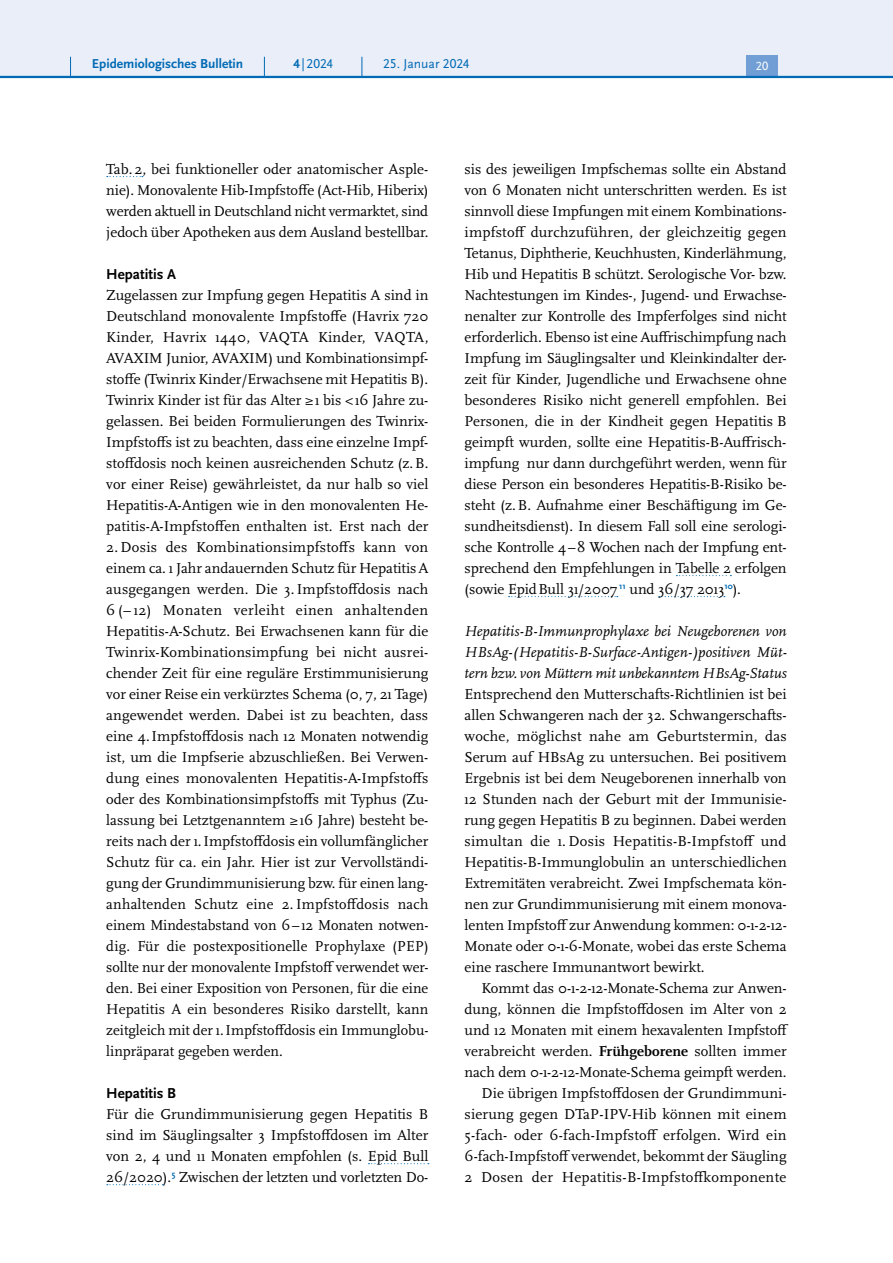
<style>
.page{position:relative;width:893px;height:1263px;background:#fff}
.page>*{position:absolute;margin:0;border:0;box-sizing:border-box;transform-origin:0 0}
.P_-_Fließtext{font:15px/21px "Scala Pro";color:#000;text-align:justify}
.P_-_Fließtext-2{font:italic 15px/21px "Scala Pro";letter-spacing:-.005em;color:#000;text-align:justify}
.t1{font:700 15px "Scala Sans Pro";color:#000}
.t2{font:700 13.5px "Scala Sans Pro";color:#006ab4}
.t3{font:13.5px "Scala Sans Pro";color:#006ab4}
.t4{font:12.45px "Scala Sans Pro";color:#fff}
.s1{font-weight:700}
</style>
<div class="page">
<svg style="left:107px;top:176px;width:36px;height:1px"></svg>
<svg style="left:368px;top:1163px;width:61px;height:1px"></svg>
<svg style="left:107px;top:1184px;width:56px;height:1px"></svg>
<svg style="left:676px;top:575px;width:55px;height:1px"></svg>
<svg style="left:509px;top:596px;width:109px;height:1px"></svg>
<svg style="left:659px;top:596px;width:66px;height:1px"></svg>
<div style="left:0;top:0;width:893px;height:77px;background:#eaeef9"></div>
<div style="left:746px;top:55px;width:32px;height:21px;background:#719ed4"></div>
<hr style="left:0;top:76px;width:893px;height:2px;background:#006ab4">
<svg style="left:70px;top:57px;width:1px;height:19px"></svg>
<svg style="left:264px;top:57px;width:1px;height:19px"></svg>
<svg style="left:362px;top:57px;width:1px;height:19px"></svg>
<p class="t2" style="left:92px;top:55px;width:153px">Epidemiologisches Bulletin</p>
<p class="t3" style="left:293px;top:55px;width:41px"><span class="s1">4</span> |2024</p>
<p class="t3" style="left:383px;top:55px;width:88px">25. Januar 2024</p>
<p class="t4" style="left:756px;top:59px;width:14px">20</p>
<p class="P_-_Fließtext" style="left:106px;top:158px;width:324px">Tab. 2, bei funktioneller oder anatomischer Asple&shy;nie). Monovalente Hib-Impfstoffe (Act-Hib, Hiberix) werden aktuell in Deutschland nicht vermarktet, sind jedoch über Apotheken aus dem Ausland bestellbar.</p>
<h5 class="t1" style="left:106px;top:265px;width:71px">Hepatitis A</h5>
<p class="P_-_Fließtext" style="left:106px;top:284px;width:324px">Zugelassen zur Impfung gegen Hepatitis A sind in Deutschland monovalente Impfstoffe (Havrix 720<br>Kinder, Havrix 1440, VAQTA Kinder, VAQTA, AVAXIM Junior, AVAXIM) und Kombinationsimpf&shy;stoffe (Twinrix Kinder/Erwachsene mit Hepatitis B).<br>Twinrix Kinder ist für das Alter ≥1 bis &lt;16 Jahre zu&shy;gelassen. Bei beiden Formulierungen des Twinrix-Impfstoffs ist zu beachten, dass eine einzelne Impf&shy;stoffdosis noch keinen ausreichenden Schutz (z.B. vor einer Reise) gewährleistet, da nur halb so viel Hepatitis-A-Antigen wie in den monovalenten He&shy;patitis-A-Impfstoffen enthalten ist. Erst nach der</p>
<p class="P_-_Fließtext" style="left:106px;top:536px;width:324px">2. Dosis des Kombinationsimpfstoffs kann von einem ca. 1 Jahr andauernden Schutz für HepatitisA ausgegangen werden. Die 3.Impfstoffdosis nach 6 (– 12) Monaten verleiht einen anhaltenden Hepatitis-A-Schutz. Bei Erwachsenen kann für die Twinrix-Kombinationsimpfung bei nicht ausrei&shy;chender Zeit für eine reguläre Erstimmunisierung vor einer Reise ein verkürztes Schema (0, 7, 21 Tage) angewendet werden. Dabei ist zu beachten, dass eine 4.Impfstoffdosis nach 12 Monaten notwendig ist, um die Impfserie abzuschließen. Bei Verwen&shy;dung eines monovalenten Hepatitis-A-Impfstoffs oder des Kombinationsimpfstoffs mit Typhus (Zu&shy;lassung bei Letztgenanntem ≥16 Jahre) besteht be&shy;reits nach der 1.Impfstoffdosis ein vollumfänglicher Schutz für ca. ein Jahr. Hier ist zur Vervollständi&shy;gung der Grundimmunisierung bzw. für einen lang&shy;anhaltenden Schutz eine 2.Impfstoffdosis nach einem Mindestabstand von 6–12 Monaten notwen&shy;dig. Für die postexpositionelle Prophylaxe (PEP) sollte nur der monovalente Impfstoff verwendet wer&shy;den. Bei einer Exposition von Personen, für die eine Hepatitis A ein besonderes Risiko darstellt, kann zeitgleich mit der 1.Impfstoffdosis ein Immunglobu&shy;linpräparat gegeben werden.</p>
<h5 class="t1" style="left:106px;top:1084px;width:71px">Hepatitis B</h5>
<p class="P_-_Fließtext" style="left:106px;top:1103px;width:324px">Für die Grundimmunisierung gegen Hepatitis B sind im Säuglingsalter 3 Impfstoffdosen im Alter von 2, 4 und 11 Monaten empfohlen (s. Epid Bull 26/2020).<sup>5</sup> Zwischen der letzten und vorletzten Do-</p>
<p class="P_-_Fließtext" style="left:465px;top:158px;width:324px">sis des jeweiligen Impfschemas sollte ein Abstand von 6 Monaten nicht unterschritten werden. Es ist sinnvoll diese Impfungen mit einem Kombinations&shy;impfstoff durchzuführen, der gleichzeitig gegen Tetanus, Diphtherie, Keuchhusten, Kinderlähmung, Hib und Hepatitis B schützt. Serologische Vor- bzw.<br>Nachtestungen im Kindes-, Jugend- und Erwachse&shy;nenalter zur Kontrolle des Impferfolges sind nicht erforderlich. Ebenso ist eine Auffrischimpfung nach Impfung im Säuglingsalter und Kleinkindalter der&shy;zeit für Kinder, Jugendliche und Erwachsene ohne besonderes Risiko nicht generell empfohlen. Bei Personen, die in der Kindheit gegen Hepatitis B geimpft wurden, sollte eine Hepatitis-B-Auffrisch&shy;impfung nur dann durchgeführt werden, wenn für diese Person ein besonderes Hepatitis-B-Risiko be&shy;steht (z.B. Aufnahme einer Beschäftigung im Ge&shy;sundheitsdienst). In diesem Fall soll eine serologi&shy;sche Kontrolle 4–8 Wochen nach der Impfung ent&shy;sprechend den Empfehlungen in Tabelle 2 erfolgen (sowie EpidBull 31/2007 <sup>11</sup> und 36/37 2013<sup>10</sup>).</p>
<p class="P_-_Fließtext-2" style="left:465px;top:620px;width:324px">Hepatitis-B-Immunprophylaxe bei Neugeborenen von HBsAg-(Hepatitis-B-Surface-Antigen-)positiven Müt&shy;tern bzw. von Müttern mit unbekanntem HBsAg-Status</p>
<p class="P_-_Fließtext" style="left:465px;top:683px;width:324px">Entsprechend den Mutterschafts-Richtlinien ist bei allen Schwangeren nach der 32. Schwangerschafts&shy;woche, möglichst nahe am Geburtstermin, das Serum auf HBsAg zu untersuchen. Bei positivem Ergebnis ist bei dem Neugeborenen innerhalb von 12 Stunden nach der Geburt mit der Immunisie&shy;rung gegen Hepatitis B zu beginnen. Dabei werden simultan die 1. Dosis Hepatitis-B-Impfstoff und Hepatitis-B-Immunglobulin an unterschiedlichen Extremitäten verabreicht. Zwei Impfschemata kön&shy;nen zur Grundimmunisierung mit einem monova&shy;lenten Impfstoff zur Anwendung kommen: 0-1-2-12- Monate oder 0-1-6-Monate, wobei das erste Schema eine raschere Immunantwort bewirkt.</p>
<p class="P_-_Fließtext" style="left:465px;top:977px;width:325px;text-align:left;text-indent:17px">Kommt das 0-1-2-12-Monate-Schema zur Anwen&shy;dung, können die Impfstoffdosen im Alter von 2 und 12 Monaten mit einem hexavalenten Impfstoff verabreicht werden. <span class="s1">Frühgeborene</span> sollten immer nach dem 0-1-2-12-Monate-Schema geimpft werden.</p>
<p class="P_-_Fließtext" style="left:465px;top:1082px;width:324px;text-indent:17px">Die übrigen Impfstoffdosen der Grundimmuni&shy;sierung gegen DTaP-IPV-Hib können mit einem 5-fach- oder 6-fach-Impfstoff erfolgen. Wird ein 6-fach-Impfstoff verwendet, bekommt der Säugling 2 Dosen der Hepatitis-B-Impfstoffkomponente</p>
</div>
